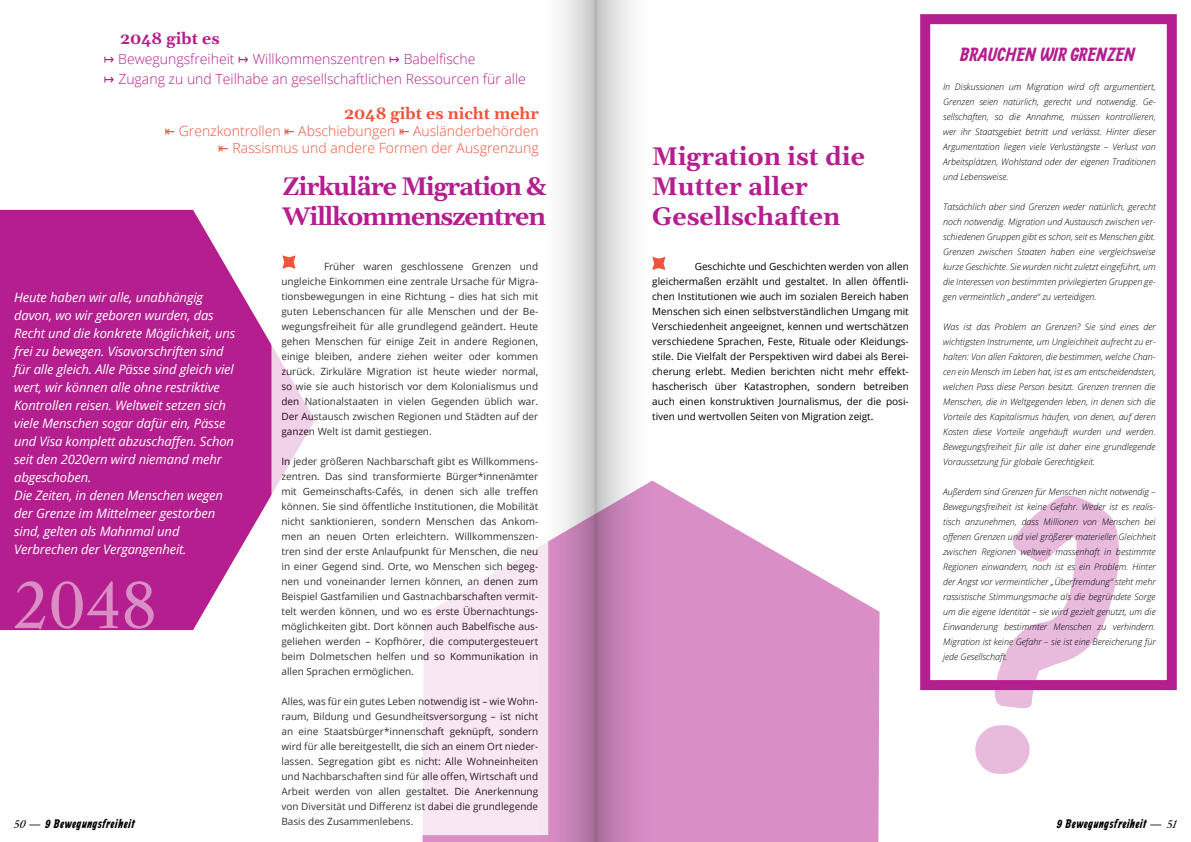
<style>
.page{position:relative;width:1191px;height:842px;background:#fff}
.page>*{position:absolute;margin:0;border:0;box-sizing:border-box;transform-origin:0 0}
.t1{font:700 400px "Ranga";color:#b41e8e}
.t2{font:700 25px/30px "Gelasio";color:#b41e8e}
.t3{font:700 25px/30px "Gelasio";letter-spacing:-.04em;color:#b41e8e}
.t4{font:700 20px "Ranga";color:#b41e8e}
.t5{font:700 16px "Gelasio";color:#f0533a}
.t6{font:700 16px "Gelasio";color:#b41e8e}
.t7{font:300 14px/20px "Open Sans";color:#b41e8e}
.t8{font:300 14px/16.8px "Open Sans";color:#f0533a;text-align:right}
.t9{font:italic 13px/18px "Open Sans";letter-spacing:-.01em;color:#fff}
.t10{font:700 13px "Ranga";letter-spacing:.02em;color:#000}
.t11{font:10px/15px "Open Sans";color:#000;text-align:justify}
.t12{font:italic 300 9px/15px "Open Sans";color:#000;text-align:justify}
.s1{font-family:"DejaVu Sans Condensed";font-weight:400}
.s2{font-family:"Libre Caslon Text";font-weight:400;font-style:italic;font-size:10px}
.s3{font-family:"Libre Caslon Text";font-weight:400;font-size:12px}
</style>
<div class="page">
<svg style="left:422px;top:481px;width:457px;height:361px;fill:#d98ec6"></svg>
<div style="left:920px;top:14px;width:256px;height:676px;border:10px solid #b41e8e"></div>
<svg style="left:0;top:210px;width:270px;height:420px;fill:#b41e8e"></svg>
<svg style="left:15px;top:581px;width:139px;height:48px"></svg>
<svg style="left:270px;top:342px;width:269px;height:494px"></svg>
<svg style="left:282px;top:255px;width:14px;height:14px"></svg>
<svg style="left:652px;top:257px;width:13px;height:13px"></svg>
<svg style="left:539px;top:0;width:112px;height:842px"></svg>
<h3 class="t6" style="left:120px;top:25px;width:101px">2048 gibt es</h3>
<h3 class="t7" style="left:104px;top:49px;width:424px"><span class="s1">↦</span> Bewegungsfreiheit <span class="s1">↦</span> Willkommenszentren <span class="s1">↦</span> Babelfische<br><span class="s1">↦</span> Zugang zu und Teilhabe an gesellschaftlichen Ressourcen für alle</h3>
<h3 class="t5" style="left:344px;top:99px;width:196px">2048 gibt es nicht mehr</h3>
<h3 class="t8" style="left:165px;top:122px;width:375px"><span class="s1">⇤</span> Grenzkontrollen <span class="s1">⇤</span> Abschiebungen <span class="s1">⇤</span> Ausländerbehörden <span class="s1">⇤</span> Rassismus und andere Formen der Ausgrenzung</h3>
<p class="t9" style="left:14px;top:288px;width:223px">Heute haben wir alle, unabhängig davon, wo wir geboren wurden, das Recht und die konkrete Möglichkeit, uns frei zu bewegen. Visavorschriften sind für alle gleich. Alle Pässe sind gleich viel wert, wir können alle ohne restriktive Kontrollen reisen. Weltweit setzen sich viele Menschen sogar dafür ein, Pässe und Visa komplett abzuschaffen. Schon seit den 2020ern wird niemand mehr abgeschoben.<br>Die Zeiten, in denen Menschen wegen der Grenze im Mittelmeer gestorben sind, gelten als Mahnmal und Verbrechen der Vergangenheit.</p>
<h3 class="t10" style="left:14px;top:815px;width:123px"><span class="s2">50</span> <span class="s3">—</span> 9 Bewegungsfreiheit</h3>
<h2 class="t3" style="left:282px;top:169px;width:265px">Zirkuläre Migration &amp;<br>Willkommenszentren</h2>
<p class="t11" style="left:281px;top:259px;width:258px;text-indent:43px">Früher waren geschlossene Grenzen und ungleiche Einkommen eine zentrale Ursache für Migra&shy;tionsbewegungen in eine Richtung – dies hat sich mit guten Lebenschancen für alle Menschen und der Be&shy;wegungsfreiheit für alle grundlegend geändert. Heute gehen Menschen für einige Zeit in andere Regionen, einige bleiben, andere ziehen weiter oder kommen zurück. Zirkuläre Migration ist heute wieder normal, so wie sie auch historisch vor dem Kolonialismus und den Nationalstaaten in vielen Gegenden üblich war.<br>Der Austausch zwischen Regionen und Städten auf der ganzen Welt ist damit gestiegen.</p>
<p class="t11" style="left:281px;top:454px;width:258px">In jeder größeren Nachbarschaft gibt es Willkommens&shy;zentren. Das sind transformierte Bürger*innenämter mit Gemeinschafts-Cafés, in denen sich alle treffen können. Sie sind öffentliche Institutionen, die Mobilität nicht sanktionieren, sondern Menschen das Ankom&shy;men an neuen Orten erleichtern. Willkommenszen&shy;tren sind der erste Anlaufpunkt für Menschen, die neu in einer Gegend sind. Orte, wo Menschen sich begeg&shy;nen und voneinander lernen können, an denen zum Beispiel Gastfamilien und Gastnachbarschaften vermit&shy;telt werden können, und wo es erste Übernachtungs&shy;möglichkeiten gibt. Dort können auch Babelfische aus&shy;geliehen werden – Kopfhörer, die computergesteuert beim Dolmetschen helfen und so Kommunikation in allen Sprachen ermöglichen.</p>
<p class="t11" style="left:281px;top:694px;width:258px">Alles, was für ein gutes Leben notwendig ist – wie Wohn&shy;raum, Bildung und Gesundheitsversorgung – ist nicht an eine Staatsbürger*innenschaft geknüpft, sondern wird für alle bereitgestellt, die sich an einem Ort nieder&shy;lassen. Segregation gibt es nicht: Alle Wohneinheiten und Nachbarschaften sind für alle offen, Wirtschaft und Arbeit werden von allen gestaltet. Die Anerkennung von Diversität und Differenz ist dabei die grundlegende Basis des Zusammenlebens.</p>
<h2 class="t2" style="left:652px;top:139px;width:214px">Migration ist die<br>Mutter aller<br>Gesellschaften</h2>
<p class="t11" style="left:652px;top:259px;width:258px;text-indent:43px">Geschichte und Geschichten werden von allen gleichermaßen erzählt und gestaltet. In allen öffentli&shy;chen Institutionen wie auch im sozialen Bereich haben Menschen sich einen selbstverständlichen Umgang mit Verschiedenheit angeeignet, kennen und wertschätzen verschiedene Sprachen, Feste, Rituale oder Kleidungs&shy;stile. Die Vielfalt der Perspektiven wird dabei als Berei&shy;cherung erlebt. Medien berichten nicht mehr effekt&shy;hascherisch über Katastrophen, sondern betreiben auch einen konstruktiven Journalismus, der die posi&shy;tiven und wertvollen Seiten von Migration zeigt.</p>
<h3 class="t4" style="left:960px;top:41px;width:176px">Brauchen wir Grenzen</h3>
<p class="t12" style="left:943px;top:79px;width:214px">In Diskussionen um Migration wird oft argumentiert, Grenzen seien natürlich, gerecht und notwendig. Ge&shy;sellschaften, so die Annahme, müssen kontrollieren, wer ihr Staatsgebiet betritt und verlässt. Hinter dieser Argumentation liegen viele Verlustängste – Verlust von Arbeitsplätzen, Wohlstand oder der eigenen Traditionen und Lebensweise.</p>
<p class="t12" style="left:943px;top:199px;width:214px">Tatsächlich aber sind Grenzen weder natürlich, gerecht noch notwendig. Migration und Austausch zwischen ver&shy;schiedenen Gruppen gibt es schon, seit es Menschen gibt.<br>Grenzen zwischen Staaten haben eine vergleichsweise kurze Geschichte. Sie wurden nicht zuletzt eingeführt, um die Interessen von bestimmten privilegierten Gruppen ge&shy;gen vermeintlich „andere“ zu verteidigen.</p>
<p class="t12" style="left:943px;top:319px;width:214px">Was ist das Problem an Grenzen? Sie sind eines der wichtigsten Instrumente, um Ungleichheit aufrecht zu er&shy;halten: Von allen Faktoren, die bestimmen, welche Chan&shy;cen ein Mensch im Leben hat, ist es am entscheidendsten, welchen Pass diese Person besitzt. Grenzen trennen die Menschen, die in Weltgegenden leben, in denen sich die Vorteile des Kapitalismus häufen, von denen, auf deren Kosten diese Vorteile angehäuft wurden und werden.<br>Bewegungsfreiheit für alle ist daher eine grundlegende Voraussetzung für globale Gerechtigkeit.</p>
<p class="t12" style="left:943px;top:484px;width:214px">Außerdem sind Grenzen für Menschen nicht notwendig – Bewegungsfreiheit ist keine Gefahr. Weder ist es realis&shy;tisch anzunehmen, dass Millionen von Menschen bei offenen Grenzen und viel größerer materieller Gleichheit zwischen Regionen weltweit massenhaft in bestimmte Regionen einwandern, noch ist es ein Problem. Hinter der Angst vor vermeintlicher „Überfremdung“ steht mehr rassistische Stimmungsmache als die begründete Sorge um die eigene Identität – sie wird gezielt genutzt, um die Einwanderung bestimmter Menschen zu verhindern.<br>Migration ist keine Gefahr – sie ist eine Bereicherung für jede Gesellschaft.</p>
<h1 class="t1" style="left:973px;top:367px;width:137px">?</h1>
<h3 class="t10" style="left:1056px;top:815px;width:121px">9 Bewegungsfreiheit <span class="s3">—</span> <span class="s2">51</span></h3>
</div>
